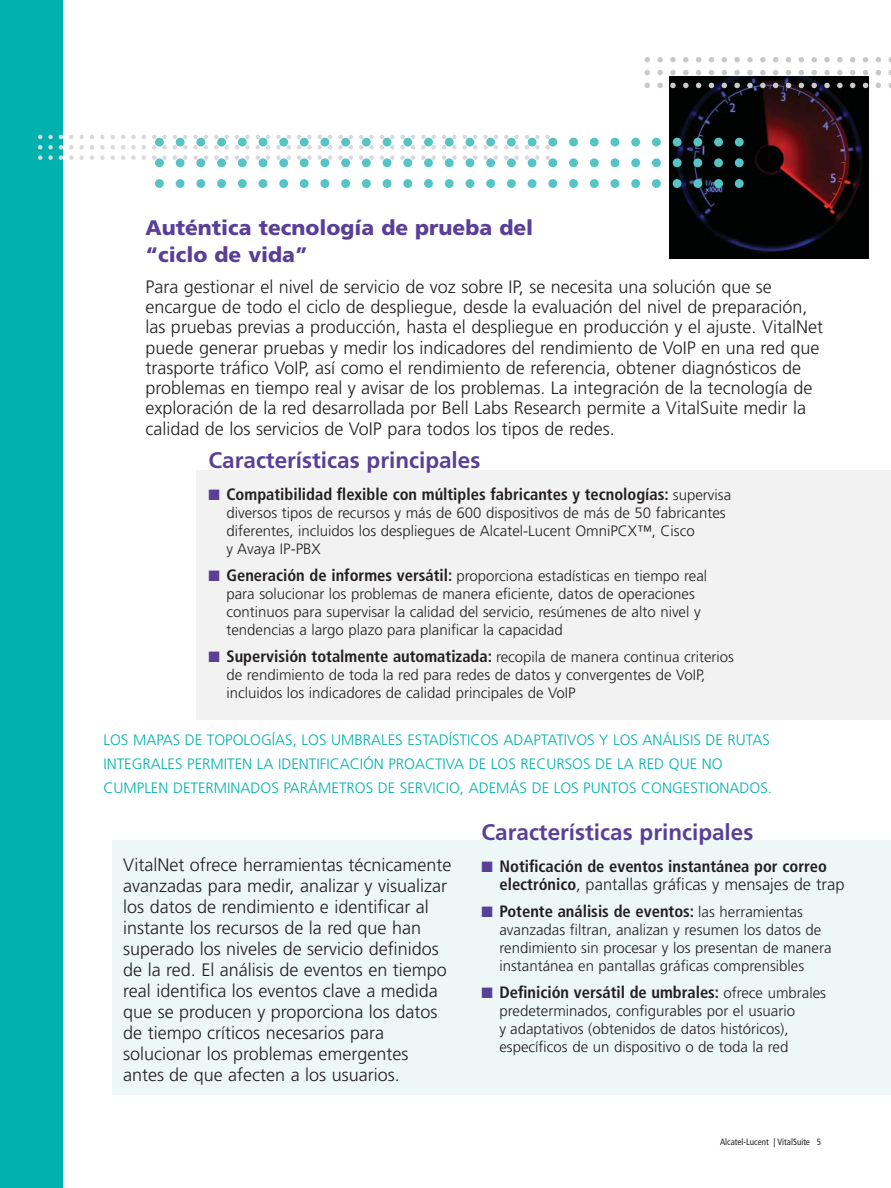
<style>
.page{position:relative;width:891px;height:1188px;background:#fff}
.page>*{position:absolute;margin:0;border:0;box-sizing:border-box;transform-origin:0 0}
.t1{font:700 22.5px "Frutiger LT Std";color:#5a3f99}
.t2{font:900 21px/27px "Frutiger LT Std";color:#5a3f99}
.t3{font:300 18px/21px "Frutiger LT Std";color:#231f20}
.t4{font:700 condensed 16.5px/18px "Frutiger LT Std";color:#231f20}
.t5{font:300 15px/18px "Frutiger LT Std";color:#231f20}
.t6{font:300 15px/24px "Frutiger LT Std";color:#00b1b0}
.t7{font:condensed 9px "Frutiger LT Std";color:#231f20}
.s1{color:#5a3f99}
.s2{font-weight:300;font-stretch:normal;font-size:15px}
.s3{font-weight:700;font-stretch:condensed;font-size:16.5px}
.s4{font-weight:300;font-stretch:normal}
</style>
<div class="page">
<div style="left:0;top:0;width:63px;height:1188px;background:#00b1b0"></div>
<img style="left:669px;top:76px;width:199px;height:182px">
<div style="left:196px;top:470px;width:695px;height:249px;background:#f3f2f3"></div>
<div style="left:112px;top:840px;width:779px;height:255px;background:#ecf7f6"></div>
<svg style="left:645px;top:57px;width:5px;height:5px"></svg>
<svg style="left:657px;top:57px;width:6px;height:5px"></svg>
<svg style="left:670px;top:57px;width:6px;height:5px"></svg>
<svg style="left:683px;top:57px;width:6px;height:5px"></svg>
<svg style="left:696px;top:57px;width:5px;height:5px"></svg>
<svg style="left:709px;top:57px;width:5px;height:5px"></svg>
<svg style="left:722px;top:57px;width:5px;height:5px"></svg>
<svg style="left:734px;top:57px;width:6px;height:5px"></svg>
<svg style="left:747px;top:57px;width:6px;height:5px"></svg>
<svg style="left:760px;top:57px;width:6px;height:5px"></svg>
<svg style="left:773px;top:57px;width:5px;height:5px"></svg>
<svg style="left:786px;top:57px;width:5px;height:5px"></svg>
<svg style="left:799px;top:57px;width:5px;height:5px"></svg>
<svg style="left:811px;top:57px;width:6px;height:5px"></svg>
<svg style="left:824px;top:57px;width:6px;height:5px"></svg>
<svg style="left:837px;top:57px;width:6px;height:5px"></svg>
<svg style="left:850px;top:57px;width:5px;height:5px"></svg>
<svg style="left:863px;top:57px;width:5px;height:5px"></svg>
<svg style="left:876px;top:57px;width:5px;height:5px"></svg>
<svg style="left:888px;top:57px;width:3px;height:5px"></svg>
<svg style="left:645px;top:70px;width:5px;height:5px"></svg>
<svg style="left:657px;top:70px;width:6px;height:5px"></svg>
<svg style="left:670px;top:70px;width:6px;height:5px"></svg>
<svg style="left:683px;top:70px;width:6px;height:5px"></svg>
<svg style="left:696px;top:70px;width:5px;height:5px"></svg>
<svg style="left:709px;top:70px;width:5px;height:5px"></svg>
<svg style="left:722px;top:70px;width:5px;height:5px"></svg>
<svg style="left:734px;top:70px;width:6px;height:5px"></svg>
<svg style="left:747px;top:70px;width:6px;height:5px"></svg>
<svg style="left:760px;top:70px;width:6px;height:5px"></svg>
<svg style="left:773px;top:70px;width:5px;height:5px"></svg>
<svg style="left:786px;top:70px;width:5px;height:5px"></svg>
<svg style="left:799px;top:70px;width:5px;height:5px"></svg>
<svg style="left:811px;top:70px;width:6px;height:5px"></svg>
<svg style="left:824px;top:70px;width:6px;height:5px"></svg>
<svg style="left:837px;top:70px;width:6px;height:5px"></svg>
<svg style="left:850px;top:70px;width:5px;height:5px"></svg>
<svg style="left:863px;top:70px;width:5px;height:5px"></svg>
<svg style="left:876px;top:70px;width:5px;height:5px"></svg>
<svg style="left:888px;top:70px;width:3px;height:5px"></svg>
<svg style="left:645px;top:83px;width:5px;height:5px"></svg>
<svg style="left:657px;top:83px;width:6px;height:5px"></svg>
<svg style="left:670px;top:83px;width:6px;height:5px"></svg>
<svg style="left:683px;top:83px;width:6px;height:5px"></svg>
<svg style="left:696px;top:83px;width:5px;height:5px"></svg>
<svg style="left:709px;top:83px;width:5px;height:5px"></svg>
<svg style="left:722px;top:83px;width:5px;height:5px"></svg>
<svg style="left:734px;top:83px;width:6px;height:5px"></svg>
<svg style="left:747px;top:83px;width:6px;height:5px"></svg>
<svg style="left:760px;top:83px;width:6px;height:5px"></svg>
<svg style="left:773px;top:83px;width:5px;height:5px"></svg>
<svg style="left:786px;top:83px;width:5px;height:5px"></svg>
<svg style="left:799px;top:83px;width:5px;height:5px"></svg>
<svg style="left:811px;top:83px;width:6px;height:5px"></svg>
<svg style="left:824px;top:83px;width:6px;height:5px"></svg>
<svg style="left:837px;top:83px;width:6px;height:5px"></svg>
<svg style="left:850px;top:83px;width:5px;height:5px"></svg>
<svg style="left:863px;top:83px;width:5px;height:5px"></svg>
<svg style="left:876px;top:83px;width:5px;height:5px"></svg>
<svg style="left:888px;top:83px;width:3px;height:5px"></svg>
<svg style="left:38px;top:135px;width:253px;height:53px"></svg>
<svg style="left:297px;top:135px;width:453px;height:53px"></svg>
<p class="t2" style="left:146px;top:215px;width:389px">Auténtica tecnología de prueba del “ciclo de vida”</p>
<p class="t3" style="left:146px;top:277px;width:679px;line-height:20.2px">Para gestionar el nivel de servicio de voz sobre IP, se necesita una solución que se encargue de todo el ciclo de despliegue, desde la evaluación del nivel de preparación, las pruebas previas a producción, hasta el despliegue en producción y el ajuste. VitalNet puede generar pruebas y medir los indicadores del rendimiento de VoIP en una red que trasporte tráfico VoIP, así como el rendimiento de referencia, obtener diagnósticos de problemas en tiempo real y avisar de los problemas. La integración de la tecnología de exploración de la red desarrollada por Bell Labs Research permite a VitalSuite medir la calidad de los servicios de VoIP para todos los tipos de redes.</p>
<p class="t1" style="left:208px;top:451px;width:273px">Características principales</p>
<p class="t4" style="left:208px;top:486px;width:524px"><span class="s1">■</span> Compatibilidad flexible con múltiples fabricantes y tecnologías: <span class="s2">supervisa</span></p>
<p class="t5" style="left:226px;top:504px;width:501px">diversos tipos de recursos y más de 600 dispositivos de más de 50 fabricantes diferentes, incluidos los despliegues de Alcatel-Lucent OmniPCX™, Cisco<br>y Avaya IP-PBX</p>
<p class="t5" style="left:226px;top:567px;width:482px;text-indent:-18px"><span class="s1">■</span> <span class="s3">Generación de informes versátil:</span> proporciona estadísticas en tiempo real para solucionar los problemas de manera eficiente, datos de operaciones continuos para supervisar la calidad del servicio, resúmenes de alto nivel y tendencias a largo plazo para planificar la capacidad</p>
<p class="t4" style="left:208px;top:648px;width:527px"><span class="s1">■</span> Supervisión totalmente automatizada: <span class="s2">recopila de manera continua criterios</span></p>
<p class="t5" style="left:226px;top:666px;width:480px">de rendimiento de toda la red para redes de datos y convergentes de VoIP, incluidos los indicadores de calidad principales de VoIP</p>
<p class="t6" style="left:104px;top:729px;width:670px">LOS MAPAS DE TOPOLOGÍAS, LOS UMBRALES ESTADÍSTICOS ADAPTATIVOS Y LOS ANÁLISIS DE RUTAS<br>INTEGRALES PERMITEN LA IDENTIFICACIÓN PROACTIVA DE LOS RECURSOS DE LA RED QUE NO<br>CUMPLEN DETERMINADOS PARÁMETROS DE SERVICIO, ADEMÁS DE LOS PUNTOS CONGESTIONADOS.</p>
<p class="t3" style="left:123px;top:855px;width:330px">VitalNet ofrece herramientas técnicamente avanzadas para medir, analizar y visualizar los datos de rendimiento e identificar al instante los recursos de la red que han superado los niveles de servicio definidos de la red. El análisis de eventos en tiempo real identifica los eventos clave a medida que se producen y proporciona los datos de tiempo críticos necesarios para solucionar los problemas emergentes antes de que afecten a los usuarios.</p>
<p class="t1" style="left:481px;top:823px;width:273px">Características principales</p>
<p class="t4" style="left:499px;top:858px;width:347px;text-indent:-18px"><span class="s1">■</span> Notificación de eventos instantánea por correo electrónico<span class="s4">, pantallas gráficas y mensajes de trap</span></p>
<p class="t4" style="left:481px;top:903px;width:323px"><span class="s1">■</span> Potente análisis de eventos: <span class="s2">las herramientas</span></p>
<p class="t5" style="left:499px;top:921px;width:334px">avanzadas filtran, analizan y resumen los datos de rendimiento sin procesar y los presentan de manera instantánea en pantallas gráficas comprensibles</p>
<p class="t4" style="left:481px;top:984px;width:346px"><span class="s1">■</span> Definición versátil de umbrales: <span class="s2">ofrece umbrales</span></p>
<p class="t5" style="left:499px;top:1002px;width:297px">predeterminados, configurables por el usuario y adaptativos (obtenidos de datos históricos), específicos de un dispositivo o de toda la red</p>
<p class="t7" style="left:720px;top:1138px;width:103px">Alcatel-Lucent | VitalSuite 5</p>
</div>
